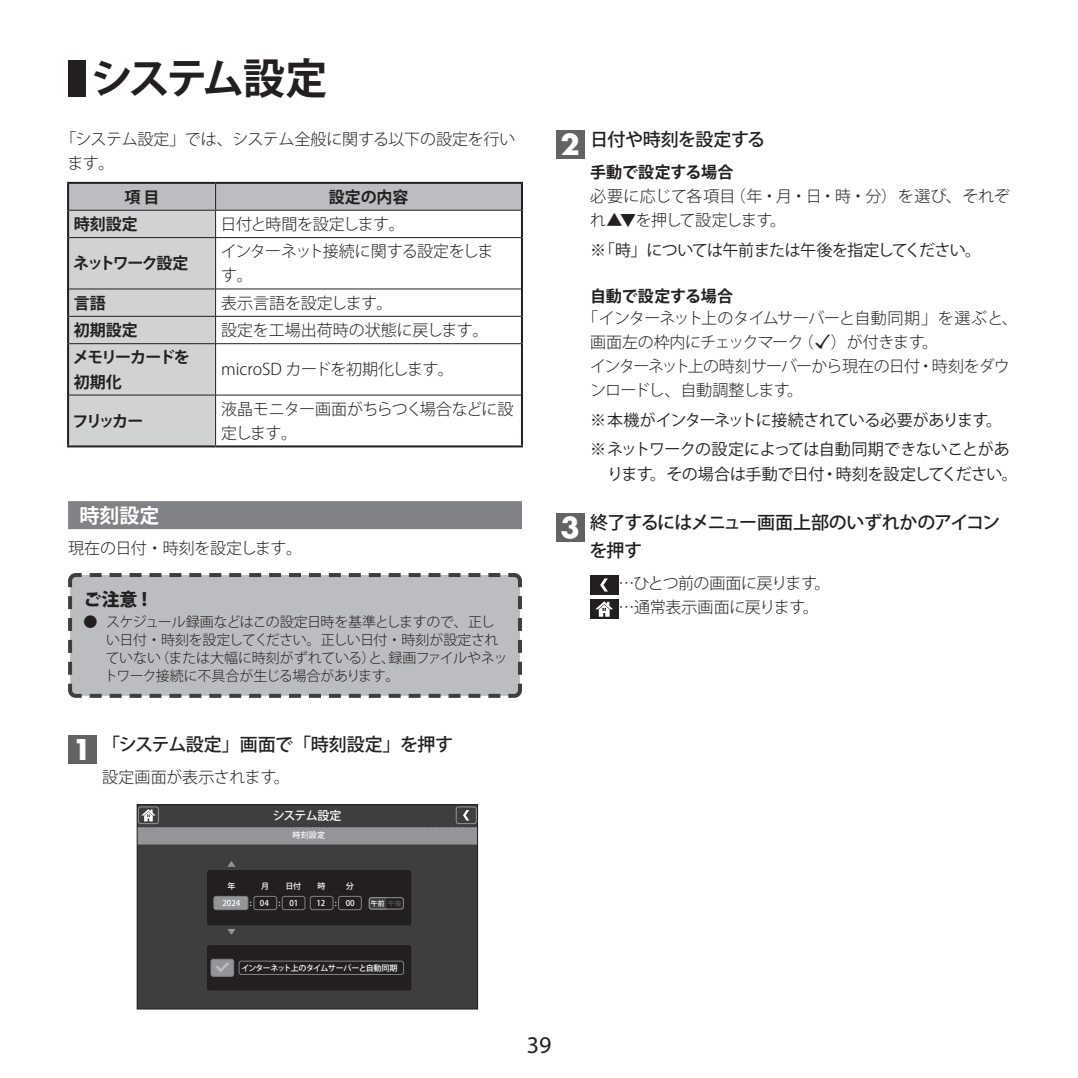
<style>
.page{position:relative;width:1078px;height:1078px;background:#fff}
.page>*{position:absolute;margin:0;border:0;box-sizing:border-box;transform-origin:0 0}
.t1{font:700 42px "Koz Go Std";letter-spacing:-.105em;color:#231f20}
.t2{font:24px "Myriad Pro";color:#231f20}
.t3{font:700 20px "Koz Go Std";color:#fff}
.t4{font:500 18px/28px "Koz Go Std";letter-spacing:-.04em;color:#231f20}
.t5{font:500 18px "Koz Go Std";letter-spacing:-.02em;color:#231f20}
.t6{font:800 18px "Koz Go Std";color:#231f20}
.t7{font:300 16px/24px "Koz Go Std";letter-spacing:-.025em;color:#231f20}
.t8{font:16px/29.6px "Koz Go Std";letter-spacing:-.03em;color:#231f20}
.t9{font:300 16px/24px "Koz Go Std";letter-spacing:-.045em;color:#231f20}
.t10{font:700 16px "Koz Go Std";letter-spacing:-.01em;color:#231f20}
.t11{font:300 16px/24px "Koz Go Std";letter-spacing:-.005em;color:#231f20}
.t12{font:300 16px "Koz Go Std";color:#231f20}
.t13{font:300 16px/24px "Koz Go Std";letter-spacing:-.05em;color:#231f20}
.t14{font:300 16px/24px "Koz Go Std";letter-spacing:-.06em;color:#231f20}
.t15{font:700 16px/24px "Koz Go Std";letter-spacing:-.08em;color:#231f20}
.t16{font:700 16px "Koz Go Std";letter-spacing:-.1em;color:#231f20}
.t17{font:300 14px/18px "Koz Go Std";letter-spacing:-.035em;color:#231f20}
.t18{font:500 12px "Koz Go Std";letter-spacing:-.06em;color:#fff}
.t19{font:500 8px "Koz Go Std";letter-spacing:-.03em;color:#fff}
.t20{font:500 8px "Koz Go Std";letter-spacing:-.08em;color:#fff}
.t21{font:500 6.8px "Koz Go Std";color:#fff}
.s1{font-family:"Futura";font-weight:700;font-size:28px;color:#fff}
.s2{color:#57585a}
.s3{font-family:"Koz Go Pr 6 N";font-size:24px}
</style>
<div class="page">
<div style="left:68px;top:60px;width:17px;height:36px;background:#231f20"></div>
<div style="left:68px;top:501px;width:454px;height:28px;background:#808285"></div>
<div style="left:68px;top:734px;width:28px;height:29px;background:#636366"></div>
<svg style="left:68px;top:573px;width:454px;height:125px;background:#b7b7ba"></svg>
<div style="left:137px;top:804px;width:340px;height:204px;background:#3e3e3f"></div>
<div style="left:207px;top:869px;width:204px;height:56px;background:#231f20;border-radius:2px"></div>
<div style="left:137px;top:827px;width:340px;height:17px;background:#939598"></div>
<hr style="left:137px;top:843px;width:340px;height:1px;background:#6c6d70">
<div style="left:138px;top:806px;width:21px;height:17px;border:1px solid #939598;border-radius:2px"></div>
<div style="left:456px;top:806px;width:20px;height:17px;border:1px solid #939598;border-radius:2px"></div>
<div style="left:214px;top:896px;width:34px;height:13px;background:#939598;border-radius:2px"></div>
<div style="left:213px;top:895px;width:35px;height:14px;border:1px solid #808285;border-radius:2px"></div>
<div style="left:310px;top:895px;width:23px;height:14px;border:1px solid #808285;border-radius:2px"></div>
<div style="left:338px;top:895px;width:23px;height:14px;border:1px solid #808285;border-radius:2px"></div>
<div style="left:254px;top:895px;width:23px;height:14px;border:1px solid #808285;border-radius:2px"></div>
<div style="left:282px;top:895px;width:23px;height:14px;border:1px solid #808285;border-radius:2px"></div>
<div style="left:207px;top:944px;width:204px;height:46px;background:#231f20;border-radius:2px"></div>
<div style="left:211px;top:959px;width:23px;height:17px;background:#939598;border-radius:2px"></div>
<div style="left:211px;top:958px;width:23px;height:18px;border:1px solid #808285;border-radius:2px"></div>
<div style="left:239px;top:960px;width:165px;height:14px;border:1px solid #808285;border-radius:2px"></div>
<svg style="left:227px;top:929px;width:8px;height:5px"></svg>
<svg style="left:228px;top:861px;width:7px;height:5px"></svg>
<svg style="left:139px;top:808px;width:337px;height:17px"></svg>
<div style="left:137px;top:804px;width:341px;height:205px;border:1px solid #231f20"></div>
<div style="left:369px;top:897px;width:34px;height:12px;border:1px solid #939598;border-radius:2px"></div>
<svg style="left:369px;top:897px;width:17px;height:12px"></svg>
<svg style="left:216px;top:962px;width:13px;height:10px"></svg>
<svg style="left:69px;top:184px;width:452px;height:261px"></svg>
<hr style="left:69px;top:343px;width:146px;height:1px;background:#231f20">
<hr style="left:215px;top:343px;width:306px;height:1px;background:#231f20">
<hr style="left:215px;top:344px;width:1px;height:51px;background:#231f20">
<hr style="left:69px;top:394px;width:146px;height:1px;background:#231f20">
<hr style="left:215px;top:394px;width:306px;height:1px;background:#231f20">
<hr style="left:215px;top:395px;width:1px;height:50px;background:#231f20">
<hr style="left:69px;top:210px;width:146px;height:1px;background:#231f20">
<hr style="left:215px;top:210px;width:306px;height:1px;background:#231f20">
<hr style="left:67px;top:182px;width:148px;height:2px;background:#231f20">
<hr style="left:67px;top:184px;width:2px;height:26px;background:#231f20">
<hr style="left:215px;top:182px;width:308px;height:2px;background:#231f20">
<hr style="left:521px;top:184px;width:2px;height:26px;background:#231f20">
<hr style="left:67px;top:210px;width:2px;height:27px;background:#231f20">
<hr style="left:521px;top:210px;width:2px;height:27px;background:#231f20">
<hr style="left:67px;top:237px;width:2px;height:52px;background:#231f20">
<hr style="left:521px;top:237px;width:2px;height:52px;background:#231f20">
<hr style="left:67px;top:289px;width:2px;height:27px;background:#231f20">
<hr style="left:521px;top:289px;width:2px;height:27px;background:#231f20">
<hr style="left:67px;top:316px;width:2px;height:27px;background:#231f20">
<hr style="left:521px;top:316px;width:2px;height:27px;background:#231f20">
<hr style="left:67px;top:343px;width:2px;height:52px;background:#231f20">
<hr style="left:521px;top:343px;width:2px;height:52px;background:#231f20">
<hr style="left:67px;top:395px;width:2px;height:50px;background:#231f20">
<hr style="left:521px;top:395px;width:2px;height:50px;background:#231f20">
<hr style="left:67px;top:445px;width:148px;height:2px;background:#231f20">
<hr style="left:215px;top:445px;width:308px;height:2px;background:#231f20">
<div style="left:556px;top:130px;width:28px;height:28px;background:#636366"></div>
<div style="left:556px;top:513px;width:28px;height:28px;background:#636366"></div>
<div style="left:590px;top:575px;width:28px;height:19px;background:#231f20"></div>
<svg style="left:600px;top:578px;width:7px;height:13px"></svg>
<div style="left:590px;top:599px;width:28px;height:19px;background:#231f20"></div>
<svg style="left:595px;top:601px;width:18px;height:15px"></svg>
<h1 class="t1" style="left:91px;top:51px;width:238px">システム設定</h1>
<p class="t7" style="left:67px;top:127px;width:449px;text-indent:-7px">「システム設定」では、システム全般に関する以下の設定を行います。</p>
<p class="t10" style="left:124px;top:186px;width:37px">項 目</p>
<p class="t10" style="left:329px;top:186px;width:81px">設定の内容</p>
<p class="t10" style="left:74px;top:214px;width:65px">時刻設定</p>
<p class="t7" style="left:220px;top:212px;width:186px">日付と時間を設定します。</p>
<p class="t16" style="left:73px;top:253px;width:117px">ネットワーク設定</p>
<p class="t14" style="left:221px;top:240px;width:274px">インターネット接続に関する設定をします。</p>
<p class="t10" style="left:74px;top:292px;width:33px">言語</p>
<p class="t7" style="left:221px;top:291px;width:173px">表示言語を設定します。</p>
<p class="t10" style="left:74px;top:320px;width:65px">初期設定</p>
<p class="t12" style="left:221px;top:320px;width:269px">設定を工場出荷時の状態に戻します。</p>
<p class="t15" style="left:73px;top:346px;width:118px">メモリーカードを初期化</p>
<p class="t12" style="left:221px;top:359px;width:234px">microSD カードを初期化します。</p>
<p class="t10" style="left:73px;top:410px;width:72px">フリッカー</p>
<p class="t13" style="left:221px;top:397px;width:293px">液晶モニター画面がちらつく場合などに設定します。</p>
<h3 class="t3" style="left:79px;top:502px;width:81px">時刻設定</h3>
<p class="t7" style="left:68px;top:536px;width:235px">現在の日付・時刻を設定します。</p>
<p class="t6" style="left:83px;top:587px;width:65px">ご注意 !</p>
<p class="t17" style="left:104px;top:612px;width:405px;text-indent:-21px">● スケジュール録画などはこの設定日時を基準としますので、正しい日付・時刻を設定してください。正しい日付・時刻が設定されていない（または大幅に時刻がずれている）と、録画ファイルやネットワーク接続に不具合が生じる場合があります。</p>
<p class="t4" style="left:73px;top:731px;width:382px"><span class="s1">1</span> 「システム設定」画面で「時刻設定」を押す</p>
<p class="t7" style="left:102px;top:765px;width:189px">設定画面が表示されます。</p>
<p class="t18" style="left:273px;top:808px;width:70px">システム設定</p>
<p class="t19" style="left:292px;top:830px;width:34px">時刻設定</p>
<p class="t19" style="left:227px;top:880px;width:9px">年</p>
<p class="t19" style="left:261px;top:880px;width:9px">月</p>
<p class="t19" style="left:285px;top:880px;width:17px">日付</p>
<p class="t19" style="left:222px;top:897px;width:19px">2024</p>
<p class="t21" style="left:371px;top:898px;width:32px">午前<span class="s2">午後</span></p>
<p class="t19" style="left:317px;top:880px;width:9px">時</p>
<p class="t19" style="left:346px;top:880px;width:9px">分</p>
<p class="t19" style="left:260px;top:897px;width:10px">04</p>
<p class="t19" style="left:316px;top:897px;width:40px">12 : 00</p>
<p class="t19" style="left:250px;top:897px;width:3px">:</p>
<p class="t19" style="left:278px;top:897px;width:21px">: 01</p>
<p class="t20" style="left:241px;top:962px;width:157px">インターネット上のタイムサーバーと自動同期</p>
<p class="t5" style="left:560px;top:128px;width:206px"><span class="s1">2</span> 日付や時刻を設定する</p>
<p class="t10" style="left:590px;top:162px;width:145px">手動で設定する場合</p>
<p class="t11" style="left:590px;top:185px;width:421px">必要に応じて各項目（年・月・日・時・分）を選び、それぞれ▲▼を押して設定します。</p>
<p class="t8" style="left:590px;top:236px;width:392px">※「時」については午前または午後を指定してください。</p>
<p class="t10" style="left:590px;top:286px;width:145px">自動で設定する場合</p>
<p class="t9" style="left:590px;top:306px;width:429px;text-indent:-8px">「インターネット上のタイムサーバーと自動同期」を選ぶと、画面左の枠内にチェックマーク（<span class="s3">✓</span>）が付きます。<br>インターネット上の時刻サーバーから現在の日付・時刻をダウンロードし、自動調整します。</p>
<p class="t8" style="left:590px;top:405px;width:421px">※本機がインターネットに接続されている必要があります。※ネットワークの設定によっては自動同期できないことがあ</p>
<p class="t8" style="left:607px;top:459px;width:412px">ります。その場合は手動で日付・時刻を設定してください。</p>
<p class="t4" style="left:589px;top:509px;width:412px;text-indent:-29px"><span class="s1">3</span> 終了するにはメニュー画面上部のいずれかのアイコンを押す</p>
<p class="t7" style="left:618px;top:571px;width:213px">…ひとつ前の画面に戻ります。…通常表示画面に戻ります。</p>
<h2 class="t2" style="left:526px;top:1029px;width:26px">39</h2>
</div>
